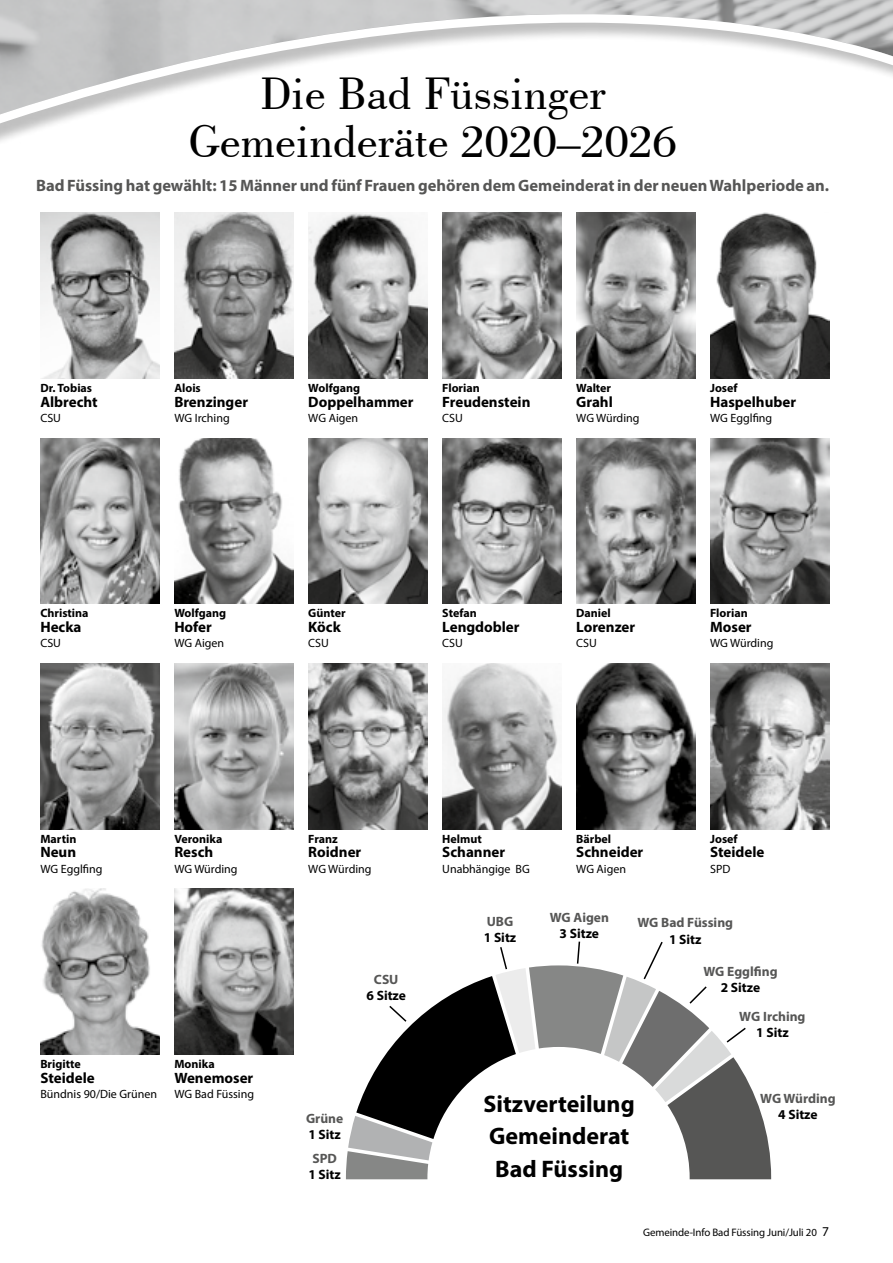
<style>
.page{position:relative;width:893px;height:1263px;background:#fff}
.page>*{position:absolute;margin:0;border:0;box-sizing:border-box;transform-origin:0 0}
.t1{font:48px/48px "Bodoni BT";color:#000;text-align:center}
.t2{font:700 24px/32.5px "Myriad Pro";color:#000}
.t3{font:700 16.5px "Myriad Pro";color:#565655}
.t4{font:700 15px "Myriad Pro";color:#000}
.t5{font:700 13.5px "Myriad Pro";color:#565655}
.t6{font:700 13.5px "Myriad Pro";color:#000}
.t7{font:12px "Myriad Pro";color:#000}
.t8{font:700 12px "Myriad Pro";color:#000}
.t9{font:10.8px "Myriad Pro";letter-spacing:-.01em;color:#000}
.s1{font-size:13.5px}
</style>
<div class="page">
<img style="left:40px;top:263px;width:119px;height:115px">
<img style="left:40px;top:438px;width:119px;height:166px">
<img style="left:40px;top:663px;width:119px;height:166px">
<img style="left:40px;top:889px;width:119px;height:165px">
<img style="left:174px;top:263px;width:119px;height:115px">
<img style="left:174px;top:438px;width:119px;height:166px">
<img style="left:174px;top:663px;width:119px;height:166px">
<img style="left:174px;top:889px;width:119px;height:165px">
<img style="left:308px;top:263px;width:119px;height:115px">
<img style="left:308px;top:438px;width:119px;height:166px">
<img style="left:308px;top:663px;width:119px;height:166px">
<img style="left:442px;top:263px;width:119px;height:115px">
<img style="left:442px;top:438px;width:119px;height:166px">
<img style="left:442px;top:663px;width:119px;height:166px">
<img style="left:576px;top:263px;width:119px;height:115px">
<img style="left:576px;top:438px;width:119px;height:166px">
<img style="left:576px;top:663px;width:119px;height:166px">
<img style="left:710px;top:263px;width:119px;height:115px">
<img style="left:710px;top:438px;width:119px;height:166px">
<img style="left:710px;top:663px;width:119px;height:166px">
<svg style="left:346px;top:941px;width:425px;height:238px"></svg>
<svg style="left:0;top:0;width:893px;height:263px"></svg>
<h1 class="t1" style="left:188px;top:68px;width:490px">Die Bad Füssinger<br>Gemeinderäte 2020–2026</h1>
<p class="t3" style="left:36px;top:174px;width:795px">Bad Füssing hat gewählt: 15 Männer und fünf Frauen gehören dem Gemeinderat in der neuen Wahlperiode an.</p>
<p class="t8" style="left:40px;top:380px;width:53px">Dr. Tobias</p>
<p class="t4" style="left:40px;top:392px;width:59px">Albrecht</p>
<p class="t7" style="left:40px;top:410px;width:22px">CSU</p>
<p class="t8" style="left:40px;top:605px;width:50px">Christina</p>
<p class="t4" style="left:40px;top:617px;width:43px">Hecka</p>
<p class="t7" style="left:40px;top:636px;width:22px">CSU</p>
<p class="t8" style="left:174px;top:380px;width:28px">Alois</p>
<p class="t4" style="left:174px;top:392px;width:75px">Brenzinger</p>
<p class="t7" style="left:174px;top:410px;width:57px">WG Irching</p>
<p class="t8" style="left:308px;top:380px;width:53px">Wolfgang</p>
<p class="t4" style="left:308px;top:392px;width:107px">Doppelhammer</p>
<p class="t7" style="left:308px;top:410px;width:51px">WG Aigen</p>
<p class="t8" style="left:442px;top:380px;width:39px">Florian</p>
<p class="t4" style="left:442px;top:392px;width:90px">Freudenstein</p>
<p class="t7" style="left:442px;top:410px;width:22px">CSU</p>
<p class="t8" style="left:576px;top:380px;width:37px">Walter</p>
<p class="t4" style="left:576px;top:392px;width:38px">Grahl</p>
<p class="t7" style="left:576px;top:410px;width:65px">WG Würding</p>
<p class="t8" style="left:710px;top:380px;width:29px">Josef</p>
<p class="t4" style="left:710px;top:392px;width:87px">Haspelhuber</p>
<p class="t7" style="left:710px;top:410px;width:64px">WG Egglfing</p>
<p class="t8" style="left:174px;top:605px;width:53px">Wolfgang</p>
<p class="t4" style="left:174px;top:617px;width:39px">Hofer</p>
<p class="t7" style="left:174px;top:636px;width:51px">WG Aigen</p>
<p class="t8" style="left:308px;top:605px;width:39px">Günter</p>
<p class="t4" style="left:308px;top:617px;width:34px">Köck</p>
<p class="t7" style="left:308px;top:636px;width:22px">CSU</p>
<p class="t8" style="left:442px;top:605px;width:36px">Stefan</p>
<p class="t4" style="left:442px;top:617px;width:79px">Lengdobler</p>
<p class="t7" style="left:442px;top:636px;width:22px">CSU</p>
<p class="t8" style="left:576px;top:605px;width:36px">Daniel</p>
<p class="t4" style="left:576px;top:617px;width:61px">Lorenzer</p>
<p class="t7" style="left:576px;top:636px;width:22px">CSU</p>
<p class="t8" style="left:710px;top:605px;width:39px">Florian</p>
<p class="t4" style="left:710px;top:617px;width:43px">Moser</p>
<p class="t7" style="left:710px;top:636px;width:65px">WG Würding</p>
<p class="t8" style="left:40px;top:831px;width:38px">Martin</p>
<p class="t4" style="left:40px;top:843px;width:37px">Neun</p>
<p class="t7" style="left:40px;top:861px;width:64px">WG Egglfing</p>
<p class="t8" style="left:174px;top:831px;width:50px">Veronika</p>
<p class="t4" style="left:174px;top:843px;width:40px">Resch</p>
<p class="t7" style="left:174px;top:861px;width:65px">WG Würding</p>
<p class="t8" style="left:40px;top:1056px;width:42px">Brigitte</p>
<p class="t4" style="left:40px;top:1068px;width:56px">Steidele</p>
<p class="t7" style="left:40px;top:1086px;width:118px">Bündnis 90/Die Grünen</p>
<p class="t8" style="left:174px;top:1056px;width:42px">Monika</p>
<p class="t4" style="left:174px;top:1068px;width:81px">Wenemoser</p>
<p class="t7" style="left:174px;top:1086px;width:81px">WG Bad Füssing</p>
<p class="t8" style="left:308px;top:831px;width:31px">Franz</p>
<p class="t4" style="left:308px;top:843px;width:55px">Roidner</p>
<p class="t7" style="left:308px;top:861px;width:65px">WG Würding</p>
<p class="t5" style="left:374px;top:971px;width:26px">CSU</p>
<p class="t6" style="left:366px;top:987px;width:41px">6 Sitze</p>
<p class="t5" style="left:306px;top:1109px;width:39px">Grüne</p>
<p class="t6" style="left:308px;top:1126px;width:34px">1 Sitz</p>
<p class="t5" style="left:312px;top:1150px;width:26px">SPD</p>
<p class="t6" style="left:308px;top:1166px;width:34px">1 Sitz</p>
<p class="t8" style="left:442px;top:831px;width:41px">Helmut</p>
<p class="t4" style="left:442px;top:843px;width:64px">Schanner</p>
<p class="t7" style="left:442px;top:861px;width:89px">Unabhängige BG</p>
<p class="t5" style="left:487px;top:912px;width:28px">UBG</p>
<p class="t6" style="left:484px;top:928px;width:34px">1 Sitz</p>
<p class="t8" style="left:576px;top:831px;width:36px">Bärbel</p>
<p class="t4" style="left:576px;top:843px;width:69px">Schneider</p>
<p class="t7" style="left:576px;top:861px;width:51px">WG Aigen</p>
<p class="t8" style="left:710px;top:831px;width:29px">Josef</p>
<p class="t4" style="left:710px;top:843px;width:56px">Steidele</p>
<p class="t7" style="left:710px;top:861px;width:22px">SPD</p>
<p class="t5" style="left:550px;top:908px;width:61px">WG Aigen</p>
<p class="t6" style="left:560px;top:925px;width:41px">3 Sitze</p>
<p class="t5" style="left:637px;top:914px;width:97px">WG Bad Füssing</p>
<p class="t6" style="left:669px;top:930px;width:34px">1 Sitz</p>
<p class="t5" style="left:703px;top:962px;width:76px">WG Egglfing</p>
<p class="t6" style="left:721px;top:978px;width:41px">2 Sitze</p>
<p class="t5" style="left:739px;top:1008px;width:68px">WG Irching</p>
<p class="t6" style="left:756px;top:1024px;width:34px">1 Sitz</p>
<h2 class="t2" style="left:484px;top:1087px;width:153px">Sitzverteilung<br>Gemeinderat<br>Bad Füssing</h2>
<p class="t5" style="left:760px;top:1089px;width:77px">WG Würding</p>
<p class="t6" style="left:778px;top:1105px;width:41px">4 Sitze</p>
<p class="t9" style="left:643px;top:1226px;width:188px">Gemeinde-Info Bad Füssing Juni/Juli 20 <span class="s1">7</span></p>
</div>
